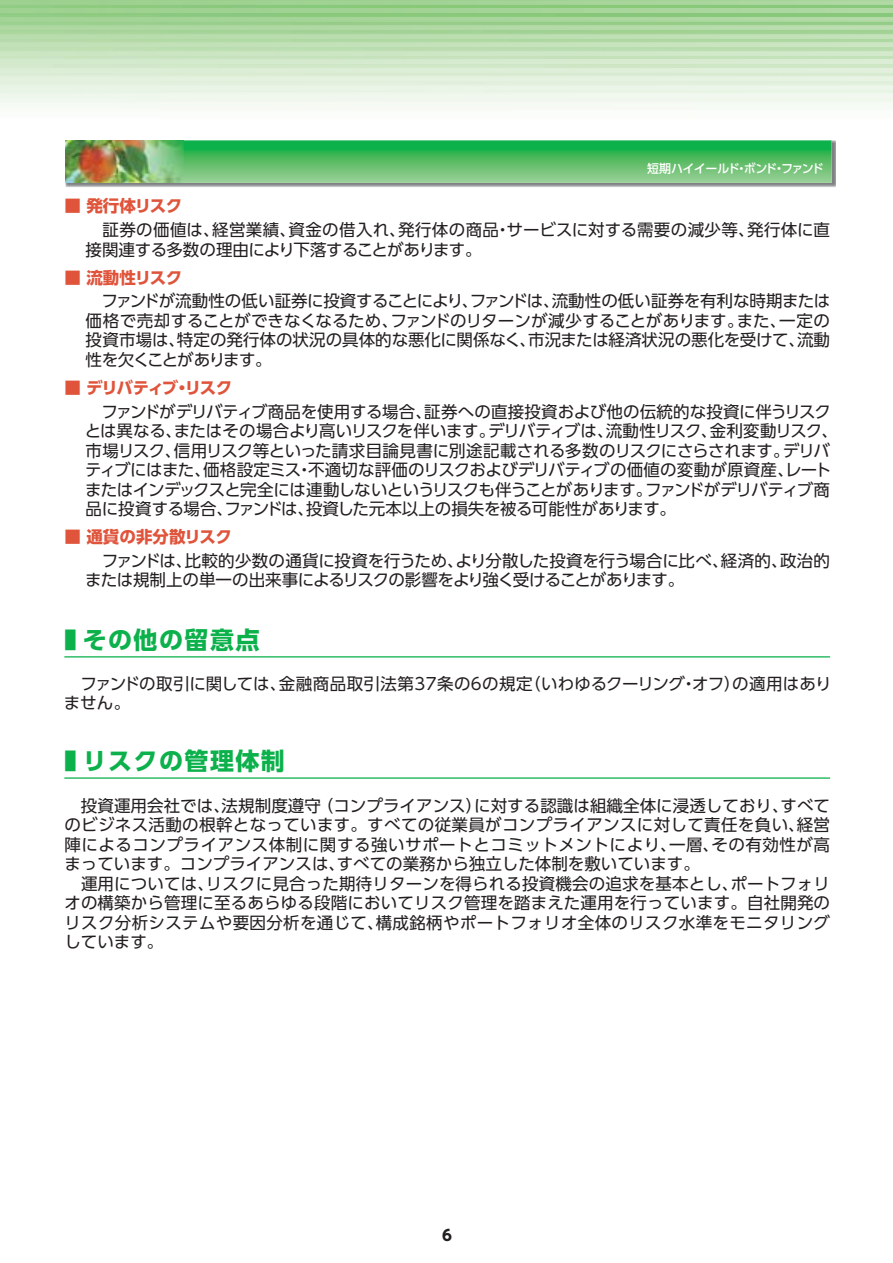
<style>
.page{position:relative;width:893px;height:1263px;background:#fff}
.page>*{position:absolute;margin:0;border:0;box-sizing:border-box;transform-origin:0 0}
.t1{font:24px "UD Shin Go Pro Bold 90 pv RKSJ H";letter-spacing:.06em;color:#0cb14b;scale:.5 1}
.t2{font:16.5px/19.5px "UD Shin Go Pro Regular 90 pv RKSJ H";letter-spacing:.005em;color:#231f20}
.t3{font:16.5px/19.5px "UD Shin Go Pro Regular 90 pv RKSJ H";letter-spacing:-.025em;color:#231f20}
.t4{font:16.5px/19.5px "UD Shin Go Pro Regular 90 pv RKSJ H";letter-spacing:-.015em;color:#231f20}
.t5{font:16.5px "UD Shin Go Pro Bold 90 pv RKSJ H";letter-spacing:-.035em;color:#df543b}
.t6{font:16.5px "UD Shin Go Pro Bold 90 pv RKSJ H";letter-spacing:-.085em;color:#df543b}
.t7{font:16.5px "UD Shin Go Pro Bold 90 pv RKSJ H";color:#df543b}
.t8{font:15px "UD Shin Go Pro Bold 90 pv RKSJ H";color:#231f20}
.t9{font:12px "UD Shin Go Pro Medium 90 pv RKSJ H";letter-spacing:-.045em;color:#fff}
</style>
<div class="page">
<hr style="left:1px;top:102px;width:891px;height:4px;background:#f6faf4">
<hr style="left:1px;top:94px;width:891px;height:4px;background:#f0f7ed">
<hr style="left:1px;top:85px;width:891px;height:4px;background:#eaf4e6">
<hr style="left:1px;top:77px;width:891px;height:4px;background:#e5f1df">
<hr style="left:1px;top:68px;width:891px;height:4px;background:#ddeed7">
<hr style="left:1px;top:60px;width:891px;height:4px;background:#d5eace">
<hr style="left:1px;top:51px;width:891px;height:4px;background:#cce6c4">
<hr style="left:64px;top:656px;width:766px;height:2px;background:#0cb14b">
<hr style="left:64px;top:777px;width:766px;height:2px;background:#0cb14b">
<img style="left:65px;top:140px;width:770px;height:47px">
<svg style="left:183px;top:140px;width:648px;height:43px"></svg>
<img style="left:66px;top:140px;width:117px;height:43px">
<p class="t9" style="left:647px;top:164px;width:178px">短期ハイイールド・ボンド・ファンド</p>
<p class="t5" style="left:64px;top:200px;width:119px">■ 発行体リスク</p>
<p class="t2" style="left:86px;top:222px;width:746px">　証券の価値は、経営業績、資金の借入れ、発行体の商品・サービスに対する需要の減少等、発行体に直接関連する多数の理由により下落することがあります。</p>
<p class="t5" style="left:64px;top:271px;width:119px">■ 流動性リスク</p>
<p class="t2" style="left:86px;top:294px;width:746px;text-align:justify">　ファンドが流動性の低い証券に投資することにより、ファンドは、流動性の低い証券を有利な時期または価格で売却することができなくなるため、ファンドのリターンが減少することがあります。また、一定の投資市場は、特定の発行体の状況の具体的な悪化に関係なく、市況または経済状況の悪化を受けて、流動性を欠くことがあります。</p>
<p class="t6" style="left:64px;top:381px;width:169px">■ デリバティブ・リスク</p>
<p class="t3" style="left:85px;top:404px;width:754px">　ファンドがデリバティブ商品を使用する場合、証券への直接投資および他の伝統的な投資に伴うリスクとは異なる、またはその場合より高いリスクを伴います。デリバティブは、流動性リスク、金利変動リスク、市場リスク、信用リスク等といった請求目論見書に別途記載される多数のリスクにさらされます。デリバティブにはまた、価格設定ミス・不適切な評価のリスクおよびデリバティブの価値の変動が原資産、レートまたはインデックスと完全には連動しないというリスクも伴うことがあります。ファンドがデリバティブ商品に投資する場合、ファンドは、投資した元本以上の損失を被る可能性があります。</p>
<p class="t7" style="left:64px;top:531px;width:169px">■ 通貨の非分散リスク</p>
<p class="t4" style="left:85px;top:553px;width:746px">　ファンドは、比較的少数の通貨に投資を行うため、より分散した投資を行う場合に比べ、経済的、政治的または規制上の単一の出来事によるリスクの影響をより強く受けることがあります。</p>
<h1 class="t1" style="left:64px;top:631px;width:392px">■ その他の留意点</h1>
<p class="t2" style="left:64px;top:676px;width:769px">　ファンドの取引に関しては、金融商品取引法第37条の6の規定（いわゆるクーリング・オフ）の適用はありません。</p>
<h1 class="t1" style="left:64px;top:752px;width:442px">■ リスクの管理体制</h1>
<p class="t2" style="left:64px;top:798px;width:767px">　投資運用会社では、法規制度遵守（コンプライアンス）に対する認識は組織全体に浸透しており、すべてのビジネス活動の根幹となっています。すべての従業員がコンプライアンスに対して責任を負い、経営陣によるコンプライアンス体制に関する強いサポートとコミットメントにより、一層、その有効性が高まっています。コンプライアンスは、すべての業務から独立した体制を敷いています。<br>　運用については、リスクに見合った期待リターンを得られる投資機会の追求を基本とし、ポートフォリオの構築から管理に至るあらゆる段階においてリスク管理を踏まえた運用を行っています。自社開発のリスク分析システムや要因分析を通じて、構成銘柄やポートフォリオ全体のリスク水準をモニタリングしています。</p>
<p class="t8" style="left:442px;top:1230px;width:11px">6</p>
</div>
